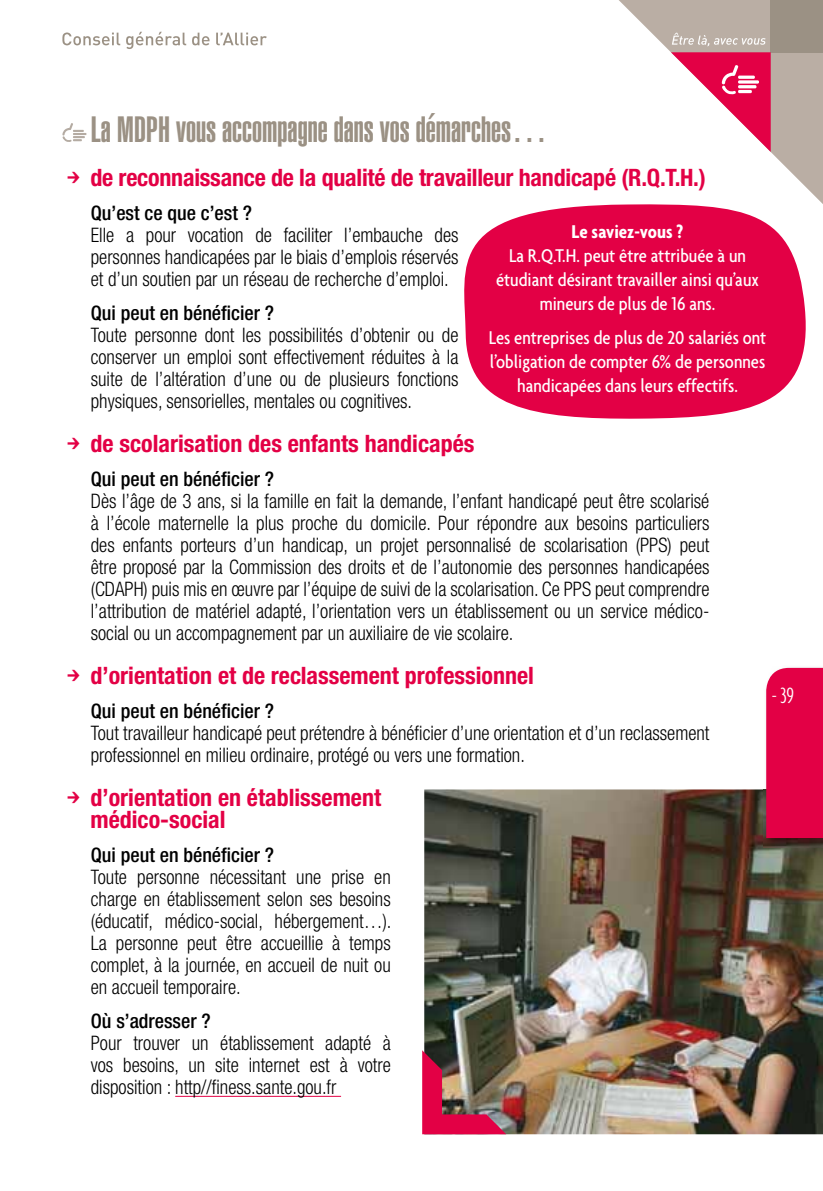
<style>
.page{position:relative;width:823px;height:1191px;background:#fff}
.page>*{position:absolute;margin:0;border:0;box-sizing:border-box;transform-origin:0 0}
.t1{font:900 extra-condensed 36px "Helvetica";color:#9b9184}
.t2{font:700 condensed 24px/22px "Helvetica Neue";color:#e30045}
.t3{font:300 extra-condensed 24px "Agenda";color:#fff}
.t4{font:300 condensed 20px/22px "Helvetica Neue";color:#000;text-align:justify;scale:.95 1}
.t5{font:500 condensed 20px/24px "Agenda";color:#fff;text-align:center}
.t6{font:500 condensed 20px "Helvetica Neue";color:#000}
.t7{font:700 condensed 20px "Agenda";color:#fff}
.s1{font-family:"Bienvenue Picto Beta";font-weight:400;font-stretch:normal}
</style>
<div class="page">
<img style="left:424px;top:789px;width:398px;height:345px">
<img style="left:422px;top:1050px;width:84px;height:84px">
<svg style="left:619px;top:0;width:203px;height:203px"></svg>
<div style="left:770px;top:0;width:52px;height:52px;background:#9b9184"></div>
<svg style="left:62px;top:33px;width:58px;height:12px"></svg>
<svg style="left:126px;top:32px;width:60px;height:17px"></svg>
<svg style="left:192px;top:33px;width:17px;height:12px"></svg>
<svg style="left:216px;top:33px;width:51px;height:12px"></svg>
<img style="left:763px;top:667px;width:59px;height:181px">
<div style="left:765px;top:668px;width:57px;height:170px;background:#e30045"></div>
<svg style="left:670px;top:33px;width:100px;height:119px"></svg>
<hr style="left:175px;top:1095px;width:166px;height:1px;background:#e30045">
<svg style="left:62px;top:123px;width:24px;height:19px"></svg>
<svg style="left:464px;top:204px;width:342px;height:215px;background:#e6215d"></svg>
<h1 class="t1" style="left:91px;top:109px;width:458px">La MDPH vous accompagne dans vos démarches…</h1>
<p class="t2" style="left:62px;top:166px;width:644px"><span class="s1">U</span> de reconnaissance de la qualité de travailleur handicapé (R.Q.T.H.)</p>
<p class="t6" style="left:91px;top:201px;width:162px">Qu’est ce que c’est ?</p>
<p class="t4" style="left:91px;top:224px;width:388px">Elle a pour vocation de faciliter l’embauche des personnes handicapées par le biais d’emplois réservés et d’un soutien par un réseau de recherche d’emploi.</p>
<p class="t6" style="left:91px;top:301px;width:185px">Qui peut en bénéficier ?</p>
<p class="t4" style="left:91px;top:324px;width:388px">Toute personne dont les possibilités d’obtenir ou de conserver un emploi sont effectivement réduites à la suite de l’altération d’une ou de plusieurs fonctions physiques, sensorielles, mentales ou cognitives.</p>
<p class="t2" style="left:62px;top:432px;width:413px"><span class="s1">U</span> de scolarisation des enfants handicapés</p>
<p class="t6" style="left:91px;top:467px;width:185px">Qui peut en bénéficier ?</p>
<p class="t4" style="left:91px;top:490px;width:652px">Dès l’âge de 3 ans, si la famille en fait la demande, l’enfant handicapé peut être scolarisé à l’école maternelle la plus proche du domicile. Pour répondre aux besoins particuliers des enfants porteurs d’un handicap, un projet personnalisé de scolarisation (PPS) peut être proposé par la Commission des droits et de l’autonomie des personnes handicapées (CDAPH) puis mis en œuvre par l’équipe de suivi de la scolarisation. Ce PPS peut comprendre l’attribution de matériel adapté, l’orientation vers un établissement ou un service médico&shy;social ou un accompagnement par un auxiliaire de vie scolaire.</p>
<p class="t2" style="left:62px;top:664px;width:473px"><span class="s1">U</span> d’orientation et de reclassement professionnel</p>
<p class="t6" style="left:91px;top:699px;width:185px">Qui peut en bénéficier ?</p>
<p class="t4" style="left:91px;top:722px;width:652px">Tout travailleur handicapé peut prétendre à bénéficier d’une orientation et d’un reclassement professionnel en milieu ordinaire, protégé ou vers une formation.</p>
<p class="t2" style="left:90px;top:786px;width:292px;text-indent:-28px"><span class="s1">U</span> d’orientation en établissement médico-social</p>
<p class="t6" style="left:91px;top:843px;width:185px">Qui peut en bénéficier ?</p>
<p class="t4" style="left:91px;top:866px;width:318px">Toute personne nécessitant une prise en charge en établissement selon ses besoins (éducatif, médico-social, hébergement…).<br>La personne peut être accueillie à temps complet, à la journée, en accueil de nuit ou en accueil temporaire.</p>
<p class="t6" style="left:91px;top:1009px;width:121px">Où s’adresser ?</p>
<p class="t4" style="left:91px;top:1032px;width:317px">Pour trouver un établissement adapté à vos besoins, un site internet est à votre disposition : http//finess.sante.gou.fr</p>
<p class="t7" style="left:571px;top:220px;width:113px">Le saviez-vous ?</p>
<p class="t5" style="left:496px;top:243px;width:264px">La R.Q.T.H. peut être attribuée à un étudiant désirant travailler ainsi qu’aux mineurs de plus de 16 ans.</p>
<p class="t5" style="left:488px;top:325px;width:279px">Les entreprises de plus de 20 salariés ont l’obligation de compter 6% de personnes handicapées dans leurs effectifs.</p>
<p class="t3" style="left:771px;top:682px;width:24px">- 39</p>
</div>
